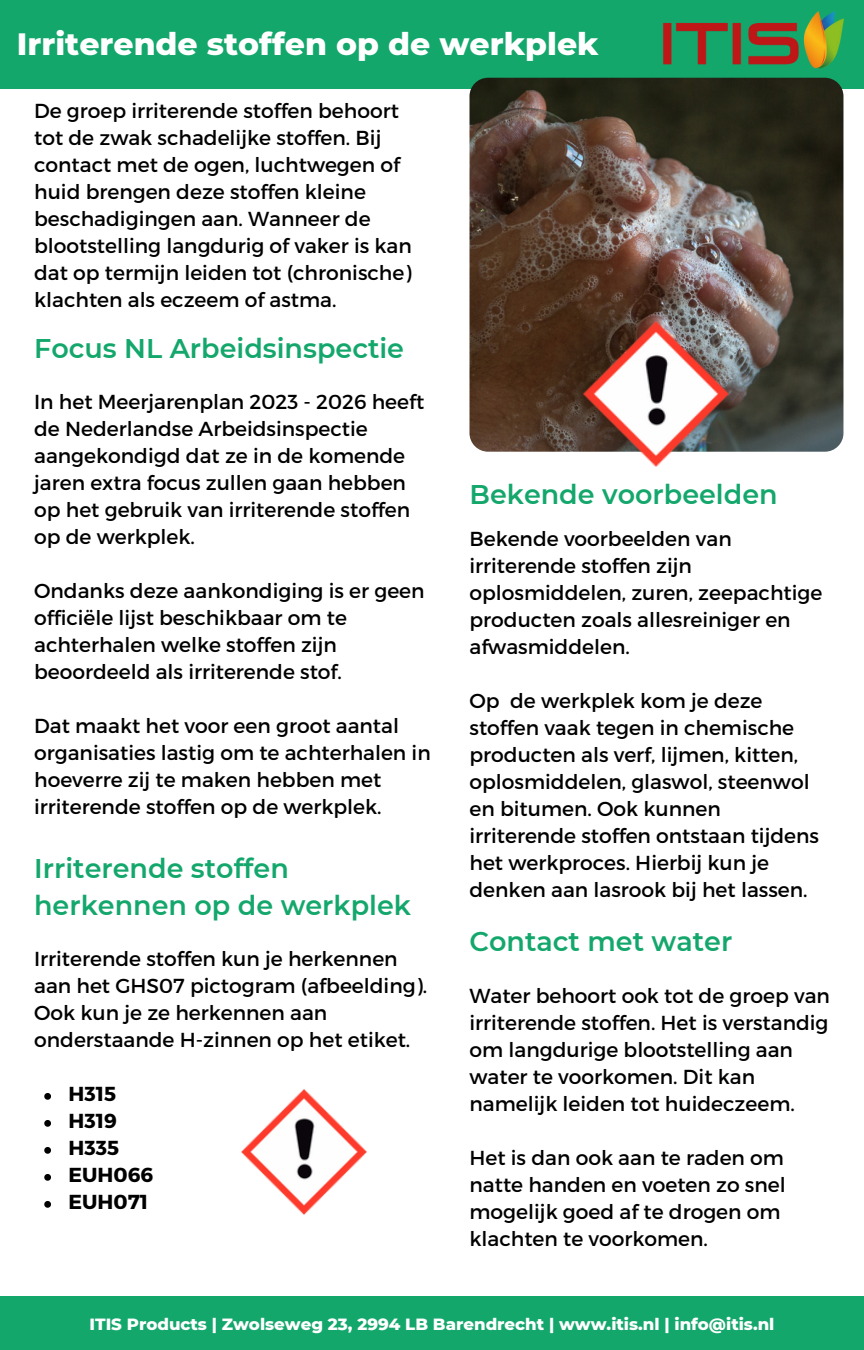
<style>
.page{position:relative;width:864px;height:1350px;background:#fff}
.page>*{position:absolute;margin:0;border:0;box-sizing:border-box;transform-origin:0 0}
.t1{font:800 31.5px "Montserrat";color:#fff}
.t2{font:600 27px/37.1px "Montserrat";color:#14a76c}
.t3{font:20.25px/27px "Montserrat";color:#000}
.t4{font:700 20.25px "Montserrat";color:#000}
.t5{font:800 16.65px "Montserrat";color:#fff}
</style>
<div class="page">
<div style="left:0;top:1296px;width:864px;height:54px;background:#14a76c"></div>
<div style="left:0;top:0;width:864px;height:89px;background:#14a76c"></div>
<img style="left:663px;top:11px;width:180px;height:58px">
<img style="left:470px;top:78px;width:373px;height:374px;border-radius:19px">
<img style="left:584px;top:321px;width:145px;height:145px">
<svg style="left:44px;top:1093px;width:7px;height:7px"></svg>
<svg style="left:44px;top:1120px;width:7px;height:7px"></svg>
<svg style="left:44px;top:1147px;width:7px;height:7px"></svg>
<svg style="left:44px;top:1174px;width:7px;height:7px"></svg>
<svg style="left:44px;top:1201px;width:7px;height:7px"></svg>
<img style="left:242px;top:1090px;width:124px;height:125px">
<p class="t1" style="left:17px;top:24px;width:583px">Irriterende stoffen op de werkplek</p>
<h2 class="t3" style="left:34px;top:96px;width:379px">De groep irriterende stoffen behoort tot de zwak schadelijke stoffen. Bij contact met de ogen, luchtwegen of huid brengen deze stoffen kleine beschadigingen aan. Wanneer de blootstelling langdurig of vaker is kan dat op termijn leiden tot (chronische) klachten als eczeem of astma.</h2>
<h2 class="t2" style="left:34px;top:330px;width:371px">Focus NL Arbeidsinspectie</h2>
<h3 class="t3" style="left:34px;top:387px;width:392px">In het Meerjarenplan 2023 - 2026 heeft de Nederlandse Arbeidsinspectie aangekondigd dat ze in de komende jaren extra focus zullen gaan hebben op het gebruik van irriterende stoffen op de werkplek.</h3>
<h3 class="t3" style="left:34px;top:576px;width:392px">Ondanks deze aankondiging is er geen officiële lijst beschikbaar om te achterhalen welke stoffen zijn beoordeeld als irriterende stof.</h3>
<h2 class="t3" style="left:34px;top:711px;width:398px">Dat maakt het voor een groot aantal organisaties lastig om te achterhalen in hoeverre zij te maken hebben met irriterende stoffen op de werkplek.</h2>
<h3 class="t2" style="left:34px;top:850px;width:378px">Irriterende stoffen herkennen op de werkplek</h3>
<p class="t3" style="left:34px;top:945px;width:395px">Irriterende stoffen kun je herkennen aan het GHS07 pictogram (afbeelding).<br>Ook kun je ze herkennen aan onderstaande H-zinnen op het etiket.</p>
<p class="t4" style="left:69px;top:1081px;width:49px">H315</p>
<p class="t4" style="left:69px;top:1108px;width:50px">H319</p>
<h2 class="t4" style="left:69px;top:1135px;width:52px">H335</h2>
<h3 class="t4" style="left:69px;top:1162px;width:86px">EUH066</h3>
<h3 class="t4" style="left:69px;top:1189px;width:81px">EUH071</h3>
<h3 class="t2" style="left:470px;top:476px;width:310px">Bekende voorbeelden</h3>
<h3 class="t3" style="left:470px;top:525px;width:354px">Bekende voorbeelden van irriterende stoffen zijn oplosmiddelen, zuren, zeepachtige producten zoals allesreiniger en afwasmiddelen.</h3>
<h3 class="t3" style="left:470px;top:687px;width:351px">Op de werkplek kom je deze stoffen vaak tegen in chemische producten als verf, lijmen, kitten, oplosmiddelen, glaswol, steenwol en bitumen. Ook kunnen irriterende stoffen ontstaan tijdens het werkproces. Hierbij kun je denken aan lasrook bij het lassen.</h3>
<p class="t2" style="left:470px;top:923px;width:264px">Contact met water</p>
<p class="t3" style="left:470px;top:982px;width:362px">Water behoort ook tot de groep van irriterende stoffen. Het is verstandig om langdurige blootstelling aan water te voorkomen. Dit kan namelijk leiden tot huideczeem.</p>
<p class="t3" style="left:470px;top:1144px;width:318px">Het is dan ook aan te raden om natte handen en voeten zo snel mogelijk goed af te drogen om klachten te voorkomen.</p>
<h3 class="t5" style="left:90px;top:1314px;width:686px">ITIS Products | Zwolseweg 23, 2994 LB Barendrecht | www.itis.nl | info@itis.nl</h3>
</div>
